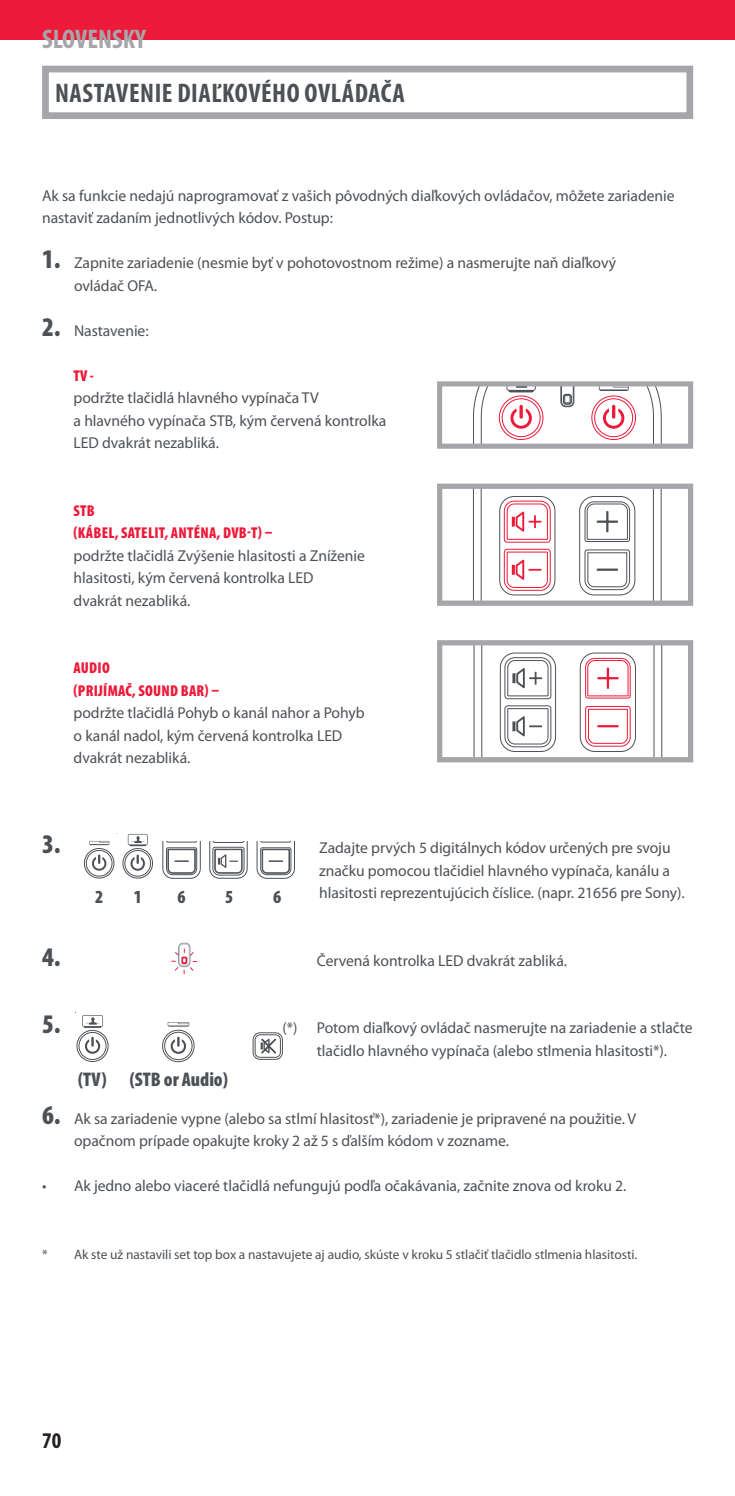
<style>
.page{position:relative;width:735px;height:1496px;background:#fff}
.page>*{position:absolute;margin:0;border:0;box-sizing:border-box;transform-origin:0 0}
.t1{font:700 condensed 27px "Myriad Pro";letter-spacing:.02em;color:#4d5156}
.t2{font:700 condensed 27px "Myriad Pro";color:#a6a5a9}
.t3{font:900 condensed 27px "Myriad Pro";color:#4d5156}
.t4{font:700 condensed 22.5px "Myriad Pro";color:#231f20}
.t5{font:900 condensed 19.8px "Myriad Pro";letter-spacing:-.005em;color:#4d5156}
.t6{font:900 condensed 18.45px "Myriad Pro";color:#4d5156}
.t7{font:15.75px/22.5px "Myriad Pro";letter-spacing:-.005em;color:#4d5156}
.t8{font:900 condensed 15.75px/22.5px "Myriad Pro";letter-spacing:.015em;color:#ed1a39}
.t9{font:15.53px "Myriad Pro";color:#4d5156}
.t10{font:13.5px "Myriad Pro";letter-spacing:-.005em;color:#4d5156}
.s1{font-weight:900;font-stretch:condensed;font-size:27px}
</style>
<div class="page">
<svg style="left:42px;top:65px;width:652px;height:54px"></svg>
<div style="left:0;top:0;width:734px;height:40px;background:#ed1a39"></div>
<svg style="left:473px;top:387px;width:188px;height:56px"></svg>
<div style="left:437px;top:381px;width:256px;height:68px;border:5px solid #a6a5a9"></div>
<svg style="left:171px;top:942px;width:26px;height:33px"></svg>
<div style="left:42px;top:66px;width:651px;height:53px;border:7px solid #a6a5a9"></div>
<svg style="left:472px;top:489px;width:190px;height:111px"></svg>
<div style="left:437px;top:483px;width:256px;height:123px;border:5px solid #a6a5a9"></div>
<svg style="left:473px;top:646px;width:190px;height:110px"></svg>
<div style="left:437px;top:640px;width:256px;height:122px;border:5px solid #a6a5a9"></div>
<svg style="left:83px;top:833px;width:212px;height:46px"></svg>
<svg style="left:162px;top:1022px;width:33px;height:41px"></svg>
<svg style="left:75px;top:1012px;width:34px;height:50px"></svg>
<svg style="left:252px;top:1032px;width:31px;height:28px"></svg>
<h1 class="t2" style="left:42px;top:22px;width:105px">SLOVENSKY</h1>
<h1 class="t1" style="left:55px;top:76px;width:351px">NASTAVENIE DIAĽKOVÉHO OVLÁDAČA</h1>
<p class="t7" style="left:42px;top:184px;width:633px">Ak sa funkcie nedajú naprogramovať z vašich pôvodných diaľkových ovládačov, môžete zariadenie nastaviť zadaním jednotlivých kódov. Postup:</p>
<p class="t7" style="left:74px;top:252px;width:543px;text-indent:-32px"><span class="s1">1.</span> Zapnite zariadenie (nesmie byť v pohotovostnom režime) a nasmerujte naň diaľkový ovládač OFA.</p>
<p class="t7" style="left:42px;top:319px;width:108px"><span class="s1">2.</span> Nastavenie:</p>
<p class="t8" style="left:74px;top:364px;width:22px">TV -</p>
<p class="t7" style="left:74px;top:387px;width:314px">podržte tlačidlá hlavného vypínača TV<br>a hlavného vypínača STB, kým červená kontrolka<br>LED dvakrát nezabliká.</p>
<p class="t8" style="left:74px;top:499px;width:200px">STB<br>(KÁBEL, SATELIT, ANTÉNA, DVB-T) –</p>
<p class="t7" style="left:74px;top:544px;width:293px">podržte tlačidlá Zvýšenie hlasitosti a Zníženie hlasitosti, kým červená kontrolka LED dvakrát nezabliká.</p>
<p class="t8" style="left:74px;top:657px;width:147px">AUDIO<br>(PRIJÍMAČ, SOUND BAR) –</p>
<p class="t7" style="left:74px;top:702px;width:292px">podržte tlačidlá Pohyb o kanál nahor a Pohyb o kanál nadol, kým červená kontrolka LED dvakrát nezabliká.</p>
<h1 class="t3" style="left:42px;top:829px;width:20px">3.</h1>
<p class="t7" style="left:319px;top:837px;width:367px">Zadajte prvých 5 digitálnych kódov určených pre svoju značku pomocou tlačidiel hlavného vypínača, kanálu a hlasitosti reprezentujúcich číslice. (napr. 21656 pre Sony).</p>
<p class="t6" style="left:95px;top:886px;width:10px">2</p>
<p class="t6" style="left:134px;top:886px;width:10px">1</p>
<p class="t6" style="left:177px;top:886px;width:10px">6</p>
<p class="t6" style="left:225px;top:886px;width:10px">5</p>
<p class="t6" style="left:273px;top:886px;width:10px">6</p>
<h1 class="t3" style="left:42px;top:942px;width:20px">4.</h1>
<p class="t7" style="left:317px;top:949px;width:252px">Červená kontrolka LED dvakrát zabliká.</p>
<h1 class="t3" style="left:42px;top:1009px;width:20px">5.</h1>
<p class="t7" style="left:317px;top:1017px;width:377px">Potom diaľkový ovládač nasmerujte na zariadenie a stlačte tlačidlo hlavného vypínača (alebo stlmenia hlasitosti*).</p>
<p class="t9" style="left:282px;top:1019px;width:16px">(*)</p>
<p class="t5" style="left:78px;top:1068px;width:151px">(TV) (STB or Audio)</p>
<p class="t7" style="left:74px;top:1107px;width:563px;text-indent:-32px"><span class="s1">6.</span> Ak sa zariadenie vypne (alebo sa stlmí hlasitosť*), zariadenie je pripravené na použitie. V opačnom prípade opakujte kroky 2 až 5 s ďalším kódom v zozname.</p>
<p class="t7" style="left:42px;top:1174px;width:585px">• Ak jedno alebo viaceré tlačidlá nefungujú podľa očakávania, začnite znova od kroku 2.</p>
<p class="t10" style="left:42px;top:1246px;width:596px">* Ak ste už nastavili set top box a nastavujete aj audio, skúste v kroku 5 stlačiť tlačidlo stlmenia hlasitosti.</p>
<h2 class="t4" style="left:42px;top:1426px;width:21px">70</h2>
</div>
